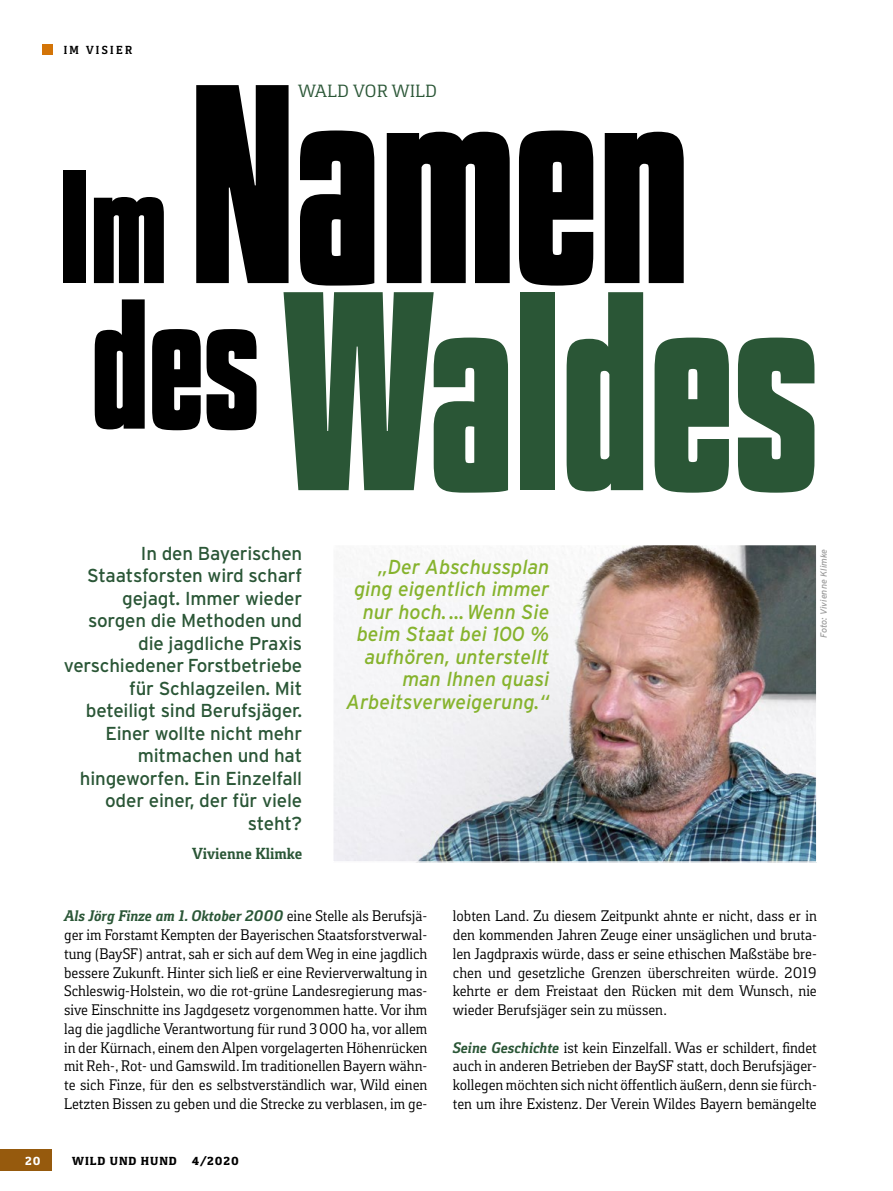
<style>
.page{position:relative;width:893px;height:1191px;background:#fff}
.page>*{position:absolute;margin:0;border:0;box-sizing:border-box;transform-origin:0 0}
.Artikel__Headline_Fo{font:700 250.5px/207px "Kenyan Coffee Rg";letter-spacing:-.025em;color:#2a5636}
.Artikel__Zitat{font:italic 20.25px/22.5px "Parey Interstate";color:#86b32d;text-align:right}
.Artikel__Vorspann{font:18.75px/22.5px "Parey Interstate";letter-spacing:-.01em;color:#2a5636;text-align:right}
.Artikel__Dachzeile{font:18.15px "Foral Pro";letter-spacing:.03em;color:#2a5636}
.Autor_Anfang{font:700 16.5px "Foral Pro";color:#2a5636}
.Artikel__Text_ohne_E{font:15.75px/18.8px "Foral Pro";color:#000;text-align:justify}
.Fuss__Abschnitt{font:800 12px "Foral Pro";letter-spacing:.075em;color:#000}
.Rubrikenkopf{font:700 12px "Foral Pro";letter-spacing:.2em;color:#000}
.t1{font:800 12px "Foral Pro";color:#fff}
.Fotonachweis{font:italic 9px "Parey Interstate";color:#9c9c9c}
.s1{font-size:142.5px;color:#000}
.s2{color:#000}
.s3{font-weight:700;font-style:italic;color:#2a5636}
</style>
<div class="page">
<hr style="left:892px;top:0;width:1px;height:1191px;background:#cacacc">
<img style="left:335px;top:547px;width:479px;height:313px">
<div style="left:332px;top:544px;width:485px;height:319px;border:2px solid #fff"></div>
<div style="left:0;top:1149px;width:51px;height:21px;background:#965a0d"></div>
<div style="left:43px;top:44px;width:10px;height:10px;background:#d37407"></div>
<p class="Rubrikenkopf" style="left:64px;top:43px;width:70px">IM VISIER</p>
<p class="Artikel__Dachzeile" style="left:298px;top:80px;width:140px">WALD VOR WILD</p>
<p class="Artikel__Headline_Fo" style="left:58px;top:80px;width:765px"><span class="s1">Im</span> <span class="s2">Namen </span><sup>des</sup>Waldes</p>
<p class="Artikel__Vorspann" style="left:64px;top:541px;width:240px">In den Bayerischen<br>Staatsforsten wird scharf gejagt. Immer wieder sorgen die Methoden und die jagdliche Praxis verschiedener Forstbetriebe für Schlagzeilen. Mit beteiligt sind Berufsjäger.<br>Einer wollte nicht mehr mitmachen und hat hingeworfen. Ein Einzelfall oder einer, der für viele steht?</p>
<p class="Autor_Anfang" style="left:192px;top:843px;width:111px">Vivienne Klimke</p>
<p class="Artikel__Zitat" style="left:346px;top:555px;width:205px">„Der Abschussplan ging eigentlich immer nur hoch....Wenn Sie beim Staat bei 100 % aufhören, unterstellt man Ihnen quasi<br>Arbeitsverweigerung.“</p>
<p class="Fotonachweis" style="left:819px;top:638px;width:90px;rotate:-90deg">Foto: Vivienne Klimke</p>
<p class="Artikel__Text_ohne_E" style="left:64px;top:906px;width:365px"><span class="s3">Als Jörg Finze am 1. Oktober 2000</span> eine Stelle als Berufsjä&shy;ger im Forstamt Kempten der Bayerischen Staatsforstverwal&shy;tung (BaySF) antrat, sah er sich auf dem Weg in eine jagdlich bessere Zukunft. Hinter sich ließ er eine Revierverwaltung in Schleswig-Holstein, wo die rot-grüne Landesregierung mas&shy;sive Einschnitte ins Jagdgesetz vorgenommen hatte. Vor ihm lag die jagdliche Verantwortung für rund 3000 ha, vor allem in der Kürnach, einem den Alpen vorgelagerten Höhenrücken mit Reh-, Rot- und Gamswild. Im traditionellen Bayern wähn&shy;te sich Finze, für den es selbstverständlich war, Wild einen Letzten Bissen zu geben und die Strecke zu verblasen, im ge-</p>
<p class="Artikel__Text_ohne_E" style="left:453px;top:906px;width:365px">lobten Land. Zu diesem Zeitpunkt ahnte er nicht, dass er in den kommenden Jahren Zeuge einer unsäglichen und bruta&shy;len Jagdpraxis würde, dass er seine ethischen Maßstäbe bre&shy;chen und gesetzliche Grenzen überschreiten würde. 2019 kehrte er dem Freistaat den Rücken mit dem Wunsch, nie wieder Berufsjäger sein zu müssen.</p>
<p class="Artikel__Text_ohne_E" style="left:453px;top:1037px;width:365px"><span class="s3">Seine Geschichte</span> ist kein Einzelfall. Was er schildert, findet auch in anderen Betrieben der BaySF statt, doch Berufsjäger&shy;kollegen möchten sich nicht öffentlich äußern, denn sie fürch&shy;ten um ihre Existenz. Der Verein Wildes Bayern bemängelte</p>
<p class="t1" style="left:25px;top:1154px;width:17px">20</p>
<p class="Fuss__Abschnitt" style="left:72px;top:1153px;width:106px">WILD UND HUND</p>
<p class="Fuss__Abschnitt" style="left:192px;top:1153px;width:49px">4/2020</p>
</div>
